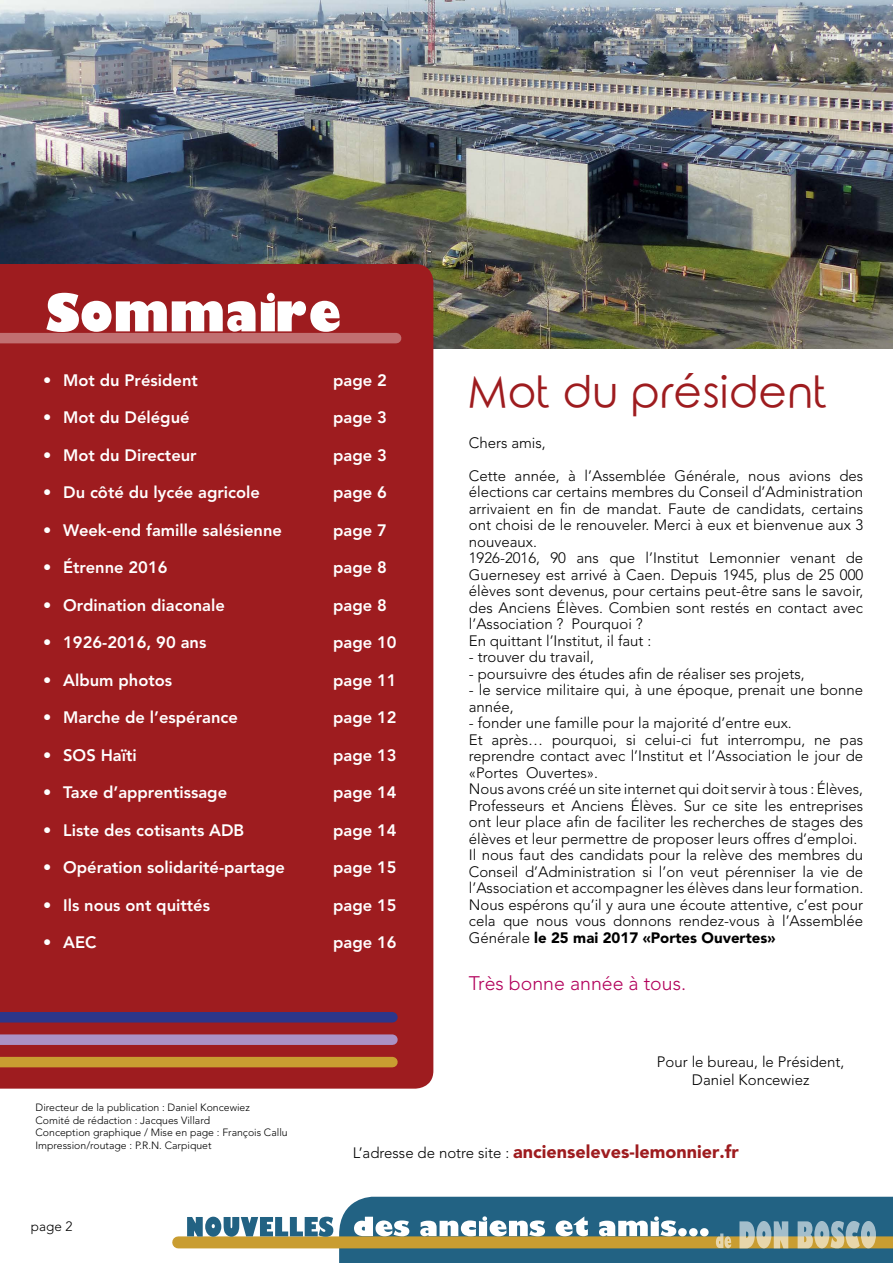
<style>
.page{position:relative;width:893px;height:1263px;background:#fff}
.page>*{position:absolute;margin:0;border:0;box-sizing:border-box;transform-origin:0 0}
.t1{font:43.5px "Rounded Elegance";color:#9e1c1f}
.t2{font:300 19.5px "Avenir";color:#b2005b}
.t3{font:900 18px "Avenir";color:#9e1c1f}
.t4{font:800 16.5px "Avenir";color:#fff}
.t5{font:300 15px/16.5px "Avenir";color:#000}
.t6{font:300 13.5px "Avenir";color:#000}
.t7{font:300 10.5px/12.6px "Avenir";color:#000}
.s1{font-weight:900}
.s2{font-weight:300;font-size:15px;color:#000}
</style>
<div class="page">
<div style="left:178px;top:1236px;width:715px;height:12px;background:#c99d31"></div>
<svg style="left:187px;top:1217px;width:146px;height:20px"></svg>
<svg style="left:339px;top:1197px;width:554px;height:66px"></svg>
<img style="left:0;top:0;width:893px;height:349px">
<div style="left:0;top:264px;width:433px;height:825px;background:#9e1c1f"></div>
<div style="left:0;top:333px;width:396px;height:10px;background:#c16f71"></div>
<div style="left:0;top:1012px;width:392px;height:10px;background:#2c3689"></div>
<div style="left:0;top:1057px;width:392px;height:10px;background:#c99d31"></div>
<div style="left:0;top:1034px;width:392px;height:11px;background:#ab91c4"></div>
<svg style="left:46px;top:293px;width:293px;height:39px"></svg>
<p class="t4" style="left:43px;top:370px;width:156px">• Mot du Président</p>
<p class="t4" style="left:333px;top:370px;width:55px">page 2</p>
<p class="t4" style="left:43px;top:408px;width:148px">• Mot du Délégué</p>
<p class="t4" style="left:333px;top:408px;width:55px">page 3</p>
<p class="t4" style="left:43px;top:445px;width:155px">• Mot du Directeur</p>
<p class="t4" style="left:333px;top:445px;width:55px">page 3</p>
<p class="t4" style="left:43px;top:483px;width:218px">• Du côté du lycée agricole</p>
<p class="t4" style="left:333px;top:483px;width:55px">page 6</p>
<p class="t4" style="left:43px;top:520px;width:240px">• Week-end famille salésienne</p>
<p class="t4" style="left:333px;top:520px;width:55px">page 7</p>
<p class="t4" style="left:43px;top:558px;width:126px">• Étrenne 2016</p>
<p class="t4" style="left:333px;top:558px;width:55px">page 8</p>
<p class="t4" style="left:43px;top:595px;width:183px">• Ordination diaconale</p>
<p class="t4" style="left:333px;top:595px;width:55px">page 8</p>
<p class="t4" style="left:43px;top:633px;width:165px">• 1926-2016, 90 ans</p>
<p class="t4" style="left:333px;top:633px;width:65px">page 10</p>
<p class="t4" style="left:43px;top:670px;width:131px">• Album photos</p>
<p class="t4" style="left:333px;top:670px;width:65px">page 11</p>
<p class="t4" style="left:43px;top:708px;width:196px">• Marche de l’espérance</p>
<p class="t4" style="left:333px;top:708px;width:65px">page 12</p>
<p class="t4" style="left:43px;top:745px;width:95px">• SOS Haïti</p>
<p class="t4" style="left:333px;top:745px;width:65px">page 13</p>
<p class="t4" style="left:43px;top:783px;width:185px">• Taxe d’apprentissage</p>
<p class="t4" style="left:333px;top:783px;width:65px">page 14</p>
<p class="t4" style="left:43px;top:820px;width:203px">• Liste des cotisants ADB</p>
<p class="t4" style="left:333px;top:820px;width:65px">page 14</p>
<p class="t4" style="left:43px;top:858px;width:243px">• Opération solidarité-partage</p>
<p class="t4" style="left:333px;top:858px;width:65px">page 15</p>
<p class="t4" style="left:43px;top:895px;width:168px">• Ils nous ont quittés</p>
<p class="t4" style="left:333px;top:895px;width:65px">page 15</p>
<p class="t4" style="left:43px;top:933px;width:55px">• AEC</p>
<p class="t4" style="left:333px;top:933px;width:65px">page 16</p>
<h1 class="t1" style="left:467px;top:367px;width:362px">Mot du président</h1>
<p class="t5" style="left:469px;top:434px;width:78px">Chers amis,</p>
<p class="t5" style="left:469px;top:467px;width:396px">Cette année, à l’Assemblée Générale, nous avions des élections car certains membres du Conseil d’Administration arrivaient en fin de mandat. Faute de candidats, certains ont choisi de le renouveler. Merci à eux et bienvenue aux 3 nouveaux.<br>1926-2016, 90 ans que l’Institut Lemonnier venant de Guernesey est arrivé à Caen. Depuis 1945, plus de 25 000 élèves sont devenus, pour certains peut-être sans le savoir, des Anciens Élèves. Combien sont restés en contact avec l’Association ? Pourquoi ?<br>En quittant l’Institut, il faut :</p>
<p class="t5" style="left:469px;top:649px;width:127px">- trouver du travail,</p>
<p class="t5" style="left:469px;top:665px;width:338px">- poursuivre des études afin de réaliser ses projets,</p>
<p class="t5" style="left:469px;top:682px;width:396px">- le service militaire qui, à une époque, prenait une bonne année,</p>
<p class="t5" style="left:469px;top:715px;width:396px">- fonder une famille pour la majorité d’entre eux.<br>Et après… pourquoi, si celui-ci fut interrompu, ne pas reprendre contact avec l’Institut et l’Association le jour de «Portes Ouvertes».<br>Nous avons créé un site internet qui doit servir à tous : Élèves, Professeurs et Anciens Élèves. Sur ce site les entreprises ont leur place afin de faciliter les recherches de stages des élèves et leur permettre de proposer leurs offres d’emploi.<br>Il nous faut des candidats pour la relève des membres du Conseil d’Administration si l’on veut pérenniser la vie de l’Association et accompagner les élèves dans leur formation.<br>Nous espérons qu’il y aura une écoute attentive, c’est pour cela que nous vous donnons rendez-vous à l’Assemblée Générale <span class="s1">le 25 mai 2017 «Portes Ouvertes»</span></p>
<h2 class="t2" style="left:469px;top:971px;width:219px">Très bonne année à tous.</h2>
<p class="t5" style="left:657px;top:1053px;width:189px;line-height:18px;text-align:center">Pour le bureau, le Président,<br>Daniel Koncewiez</p>
<p class="t7" style="left:36px;top:1101px;width:254px">Directeur de la publication : Daniel Koncewiez<br>Comité de rédaction : Jacques Villard<br>Conception graphique / Mise en page : François Callu Impression/routage : P.R.N. Carpiquet</p>
<p class="t6" style="left:31px;top:1218px;width:43px">page 2</p>
<p class="t3" style="left:353px;top:1141px;width:388px"><span class="s2">L’adresse de notre site :</span> ancienseleves-lemonnier.fr</p>
</div>
